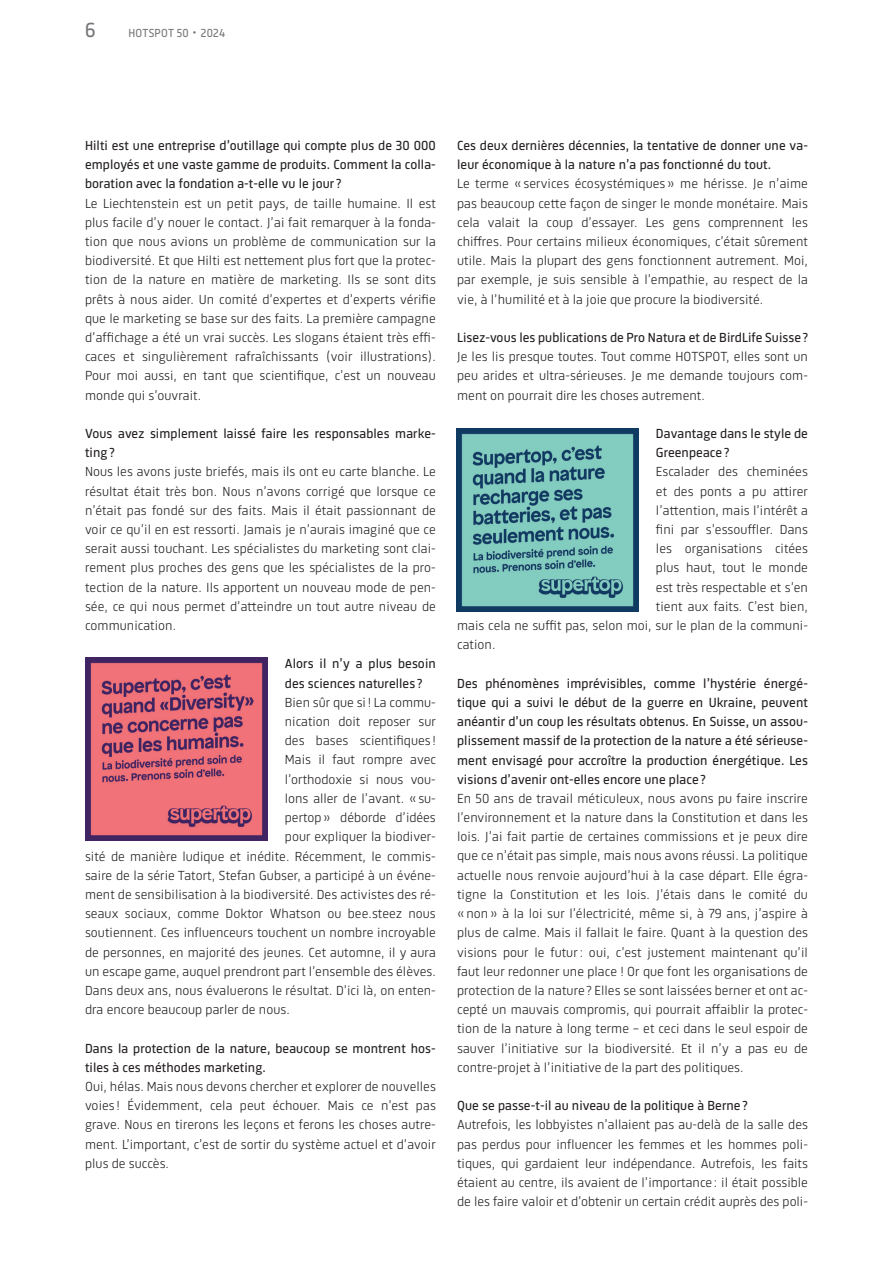
<style>
.page{position:relative;width:893px;height:1263px;background:#fff}
.page>*{position:absolute;margin:0;border:0;box-sizing:border-box;transform-origin:0 0}
.t1{font:21px "Sinews Sans Pro";color:#757679}
.t2{font:300 13.5px/19.2px "Sinews Sans Pro";letter-spacing:.005em;color:#231f20;text-align:justify;scale:1.04 1}
.t3{font:13.5px/19.2px "Sinews Sans Pro";letter-spacing:.005em;color:#231f20;scale:1.04 1}
.t4{font:12px "Sinews Sans Pro";letter-spacing:.02em;color:#757679}
.s1{font-family:"Melior LT Pro";font-weight:700;font-size:18px}
</style>
<div class="page">
<img style="left:85px;top:658px;width:183px;height:183px">
<img style="left:456px;top:429px;width:183px;height:183px">
<h1 class="t1" style="left:85px;top:15px;width:12px">6</h1>
<p class="t4" style="left:129px;top:24px;width:98px">HOTSPOT 50 <span class="s1">·</span> 2024</p>
<p class="t3" style="left:85px;top:135px;width:339px;text-align:justify">Hilti est une entreprise d’outillage qui compte plus de 30 000 employés et une vaste gamme de produits. Comment la colla&shy;boration avec la fondation a-t-elle vu le jour ?</p>
<p class="t2" style="left:85px;top:192px;width:339px">Le Liechtenstein est un petit pays, de taille humaine. Il est plus facile d’y nouer le contact. J’ai fait remarquer à la fonda&shy;tion que nous avions un problème de communication sur la biodiversité. Et que Hilti est nettement plus fort que la protec&shy;tion de la nature en matière de marketing. Ils se sont dits prêts à nous aider. Un comité d’expertes et d’experts vérifie que le marketing se base sur des faits. La première campagne d’affichage a été un vrai succès. Les slogans étaient très effi&shy;caces et singulièrement rafraîchissants (voir illustrations).<br>Pour moi aussi, en tant que scientifique, c’est un nouveau monde qui s’ouvrait.</p>
<p class="t3" style="left:85px;top:423px;width:339px">Vous avez simplement laissé faire les responsables marke&shy;ting ?</p>
<p class="t2" style="left:85px;top:461px;width:339px">Nous les avons juste briefés, mais ils ont eu carte blanche. Le résultat était très bon. Nous n’avons corrigé que lorsque ce n’était pas fondé sur des faits. Mais il était passionnant de voir ce qu’il en est ressorti. Jamais je n’aurais imaginé que ce serait aussi touchant. Les spécialistes du marketing sont clai&shy;rement plus proches des gens que les spécialistes de la pro&shy;tection de la nature. Ils apportent un nouveau mode de pen&shy;sée, ce qui nous permet d’atteindre un tout autre niveau de communication.</p>
<p class="t3" style="left:285px;top:653px;width:147px">Alors il n’y a plus besoin des sciences naturelles ?</p>
<p class="t2" style="left:285px;top:692px;width:147px">Bien sûr que si ! La commu-</p>
<p class="t2" style="left:285px;top:711px;width:147px">nication doit reposer sur</p>
<p class="t2" style="left:285px;top:730px;width:147px">des bases scientifiques !</p>
<p class="t2" style="left:285px;top:749px;width:147px">Mais il faut rompre avec</p>
<p class="t2" style="left:285px;top:768px;width:147px">l’orthodoxie si nous vou-</p>
<p class="t2" style="left:285px;top:788px;width:147px">lons aller de l’avant. « su-</p>
<p class="t2" style="left:285px;top:807px;width:147px">pertop » déborde d’idées</p>
<p class="t2" style="left:285px;top:826px;width:147px">pour expliquer la biodiver-</p>
<p class="t2" style="left:85px;top:845px;width:339px">sité de manière ludique et inédite. Récemment, le commis-</p>
<p class="t2" style="left:85px;top:864px;width:339px">saire de la série Tatort, Stefan Gubser, a participé à un événe-</p>
<p class="t2" style="left:85px;top:884px;width:339px">ment de sensibilisation à la biodiversité. Des activistes des ré-</p>
<p class="t2" style="left:85px;top:903px;width:339px">seaux sociaux, comme Doktor Whatson ou bee.steez nous</p>
<p class="t2" style="left:85px;top:922px;width:339px">soutiennent. Ces influenceurs touchent un nombre incroyable</p>
<p class="t2" style="left:85px;top:941px;width:339px">de personnes, en majorité des jeunes. Cet automne, il y aura</p>
<p class="t2" style="left:85px;top:960px;width:339px">un escape game, auquel prendront part l’ensemble des élèves.</p>
<p class="t2" style="left:85px;top:980px;width:339px">Dans deux ans, nous évaluerons le résultat. D’ici là, on enten-</p>
<p class="t2" style="left:85px;top:999px;width:198px">dra encore beaucoup parler de nous.</p>
<p class="t3" style="left:85px;top:1037px;width:339px">Dans la protection de la nature, beaucoup se montrent hos&shy;tiles à ces méthodes marketing.</p>
<p class="t2" style="left:85px;top:1076px;width:339px">Oui, hélas. Mais nous devons chercher et explorer de nouvelles voies ! Évidemment, cela peut échouer. Mais ce n’est pas grave. Nous en tirerons les leçons et ferons les choses autre&shy;ment. L’important, c’est de sortir du système actuel et d’avoir plus de succès.</p>
<p class="t3" style="left:457px;top:135px;width:339px">Ces deux dernières décennies, la tentative de donner une va&shy;leur économique à la nature n’a pas fonctionné du tout.</p>
<p class="t2" style="left:457px;top:173px;width:339px">Le terme « services écosystémiques » me hérisse. Je n’aime pas beaucoup cette façon de singer le monde monétaire. Mais cela valait la coup d’essayer. Les gens comprennent les chiffres. Pour certains milieux économiques, c’était sûrement utile. Mais la plupart des gens fonctionnent autrement. Moi, par exemple, je suis sensible à l’empathie, au respect de la vie, à l’humilité et à la joie que procure la biodiversité.</p>
<p class="t3" style="left:457px;top:327px;width:339px">Lisez-vous les publications de Pro Natura et de BirdLife Suisse ?</p>
<p class="t2" style="left:457px;top:346px;width:339px">Je les lis presque toutes. Tout comme HOTSPOT, elles sont un peu arides et ultra-sérieuses. Je me demande toujours com&shy;ment on pourrait dire les choses autrement.</p>
<p class="t3" style="left:656px;top:423px;width:148px">Davantage dans le style de<br>Greenpeace ?</p>
<p class="t2" style="left:656px;top:461px;width:148px">Escalader des cheminées</p>
<p class="t2" style="left:656px;top:480px;width:148px">et des ponts a pu attirer</p>
<p class="t2" style="left:656px;top:500px;width:148px">l’attention, mais l’intérêt a</p>
<p class="t2" style="left:656px;top:519px;width:148px">fini par s’essouffler. Dans</p>
<p class="t2" style="left:656px;top:538px;width:148px">les organisations citées</p>
<p class="t2" style="left:656px;top:557px;width:148px">plus haut, tout le monde</p>
<p class="t2" style="left:656px;top:576px;width:148px">est très respectable et s’en</p>
<p class="t2" style="left:656px;top:596px;width:148px">tient aux faits. C’est bien,</p>
<p class="t2" style="left:457px;top:615px;width:339px">mais cela ne suffit pas, selon moi, sur le plan de la communi-</p>
<p class="t2" style="left:457px;top:634px;width:38px">cation.</p>
<p class="t3" style="left:457px;top:672px;width:339px;text-align:justify">Des phénomènes imprévisibles, comme l’hystérie énergé&shy;tique qui a suivi le début de la guerre en Ukraine, peuvent anéantir d’un coup les résultats obtenus. En Suisse, un assou&shy;plissement massif de la protection de la nature a été sérieuse&shy;ment envisagé pour accroître la production énergétique. Les visions d’avenir ont-elles encore une place ?</p>
<p class="t2" style="left:457px;top:788px;width:339px">En 50 ans de travail méticuleux, nous avons pu faire inscrire l’environnement et la nature dans la Constitution et dans les lois. J’ai fait partie de certaines commissions et je peux dire que ce n’était pas simple, mais nous avons réussi. La politique actuelle nous renvoie aujourd’hui à la case départ. Elle égra&shy;tigne la Constitution et les lois. J’étais dans le comité du « non » à la loi sur l’électricité, même si, à 79 ans, j’aspire à plus de calme. Mais il fallait le faire. Quant à la question des visions pour le futur : oui, c’est justement maintenant qu’il faut leur redonner une place ! Or que font les organisations de protection de la nature ? Elles se sont laissées berner et ont ac&shy;cepté un mauvais compromis, qui pourrait affaiblir la protec&shy;tion de la nature à long terme – et ceci dans le seul espoir de sauver l’initiative sur la biodiversité. Et il n’y a pas eu de contre-projet à l’initiative de la part des politiques.</p>
<p class="t3" style="left:457px;top:1095px;width:281px">Que se passe-t-il au niveau de la politique à Berne ?</p>
<p class="t2" style="left:457px;top:1114px;width:339px">Autrefois, les lobbyistes n’allaient pas au-delà de la salle des pas perdus pour influencer les femmes et les hommes poli&shy;tiques, qui gardaient leur indépendance. Autrefois, les faits étaient au centre, ils avaient de l’importance : il était possible de les faire valoir et d’obtenir un certain crédit auprès des poli-</p>
</div>
